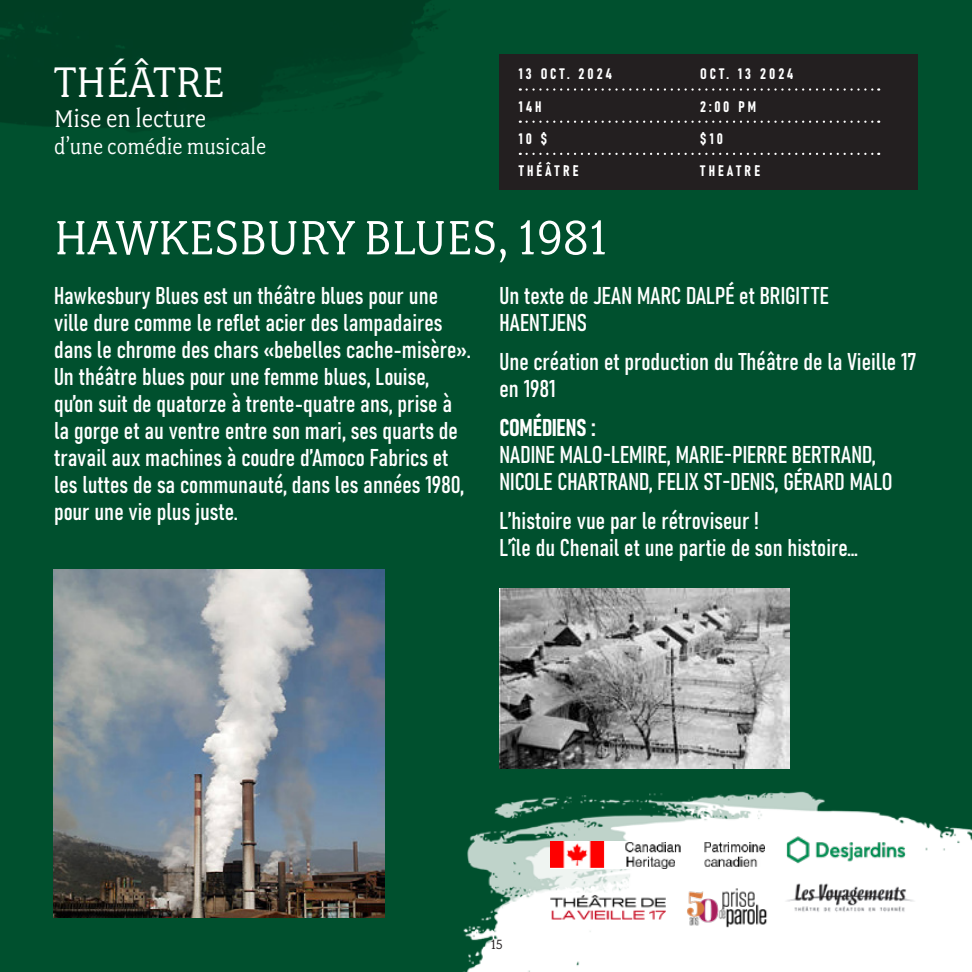
<style>
.page{position:relative;width:972px;height:972px;background:#00502e}
.page>*{position:absolute;margin:0;border:0;box-sizing:border-box;transform-origin:0 0}
.t1{font:54px "Fairplex Narrow OT";color:#fff}
.t2{font:48px "Fairplex Narrow OT";color:#fff}
.t3{font:27px "Fairplex Narrow OT";color:#fff}
.t4{font:24px/27px "Bahnschrift";color:#fff}
.t5{font:24px "Fairplex Narrow OT";color:#fff}
.t6{font:15px "Bahnschrift";letter-spacing:.2em;color:#fff}
.t7{font:15px "Fairplex Narrow OT";color:#231f20}
</style>
<div class="page">
<div style="left:500px;top:54px;width:418px;height:135px;background:#231f20"></div>
<svg style="left:527px;top:88px;width:352px;height:3px"></svg>
<svg style="left:527px;top:121px;width:352px;height:2px"></svg>
<svg style="left:527px;top:153px;width:352px;height:2px"></svg>
<img style="left:463px;top:791px;width:509px;height:181px">
<img style="left:781px;top:873px;width:137px;height:45px">
<img style="left:550px;top:841px;width:215px;height:28px">
<img style="left:779px;top:828px;width:135px;height:41px">
<img style="left:550px;top:894px;width:115px;height:29px">
<img style="left:54px;top:569px;width:331px;height:349px">
<img style="left:499px;top:589px;width:291px;height:179px">
<img style="left:686px;top:886px;width:86px;height:43px">
<h2 class="t2" style="left:54px;top:55px;width:172px">THÉÂTRE</h2>
<p class="t3" style="left:54px;top:103px;width:154px">Mise en lecture</p>
<p class="t5" style="left:54px;top:133px;width:214px">d’une comédie musicale</p>
<p class="t6" style="left:519px;top:65px;width:95px">13 OCT. 2024</p>
<p class="t6" style="left:700px;top:65px;width:95px">OCT. 13 2024</p>
<p class="t6" style="left:519px;top:97px;width:24px">14H</p>
<p class="t6" style="left:700px;top:97px;width:58px">2:00 PM</p>
<p class="t6" style="left:519px;top:129px;width:30px">10 $</p>
<p class="t6" style="left:700px;top:129px;width:24px">$10</p>
<p class="t6" style="left:519px;top:161px;width:61px">THÉÂTRE</p>
<p class="t6" style="left:700px;top:161px;width:61px">THEATRE</p>
<h1 class="t1" style="left:54px;top:207px;width:556px">HAWKESBURY BLUES, 1981</h1>
<p class="t4" style="left:54px;top:282px;width:418px">Hawkesbury Blues est un théâtre blues pour une ville dure comme le reflet acier des lampadaires dans le chrome des chars «bebelles cache-misère».<br>Un théâtre blues pour une femme blues, Louise, qu’on suit de quatorze à trente-quatre ans, prise à la gorge et au ventre entre son mari, ses quarts de travail aux machines à coudre d’Amoco Fabrics et les luttes de sa communauté, dans les années 1980, pour une vie plus juste.</p>
<p class="t4" style="left:500px;top:282px;width:331px">Un texte de JEAN MARC DALPÉ et BRIGITTE<br>HAENTJENS</p>
<p class="t4" style="left:500px;top:348px;width:419px">Une création et production du Théâtre de la Vieille 17 en 1981</p>
<p class="t4" style="left:499px;top:414px;width:395px">COMÉDIENS :<br>NADINE MALO-LEMIRE, MARIE-PIERRE BERTRAND,<br>NICOLE CHARTRAND, FELIX ST-DENIS, GÉRARD MALO</p>
<p class="t4" style="left:499px;top:507px;width:360px">L’histoire vue par le rétroviseur !<br>L’île du Chenail et une partie de son histoire…</p>
<p class="t7" style="left:491px;top:936px;width:13px">15</p>
</div>
